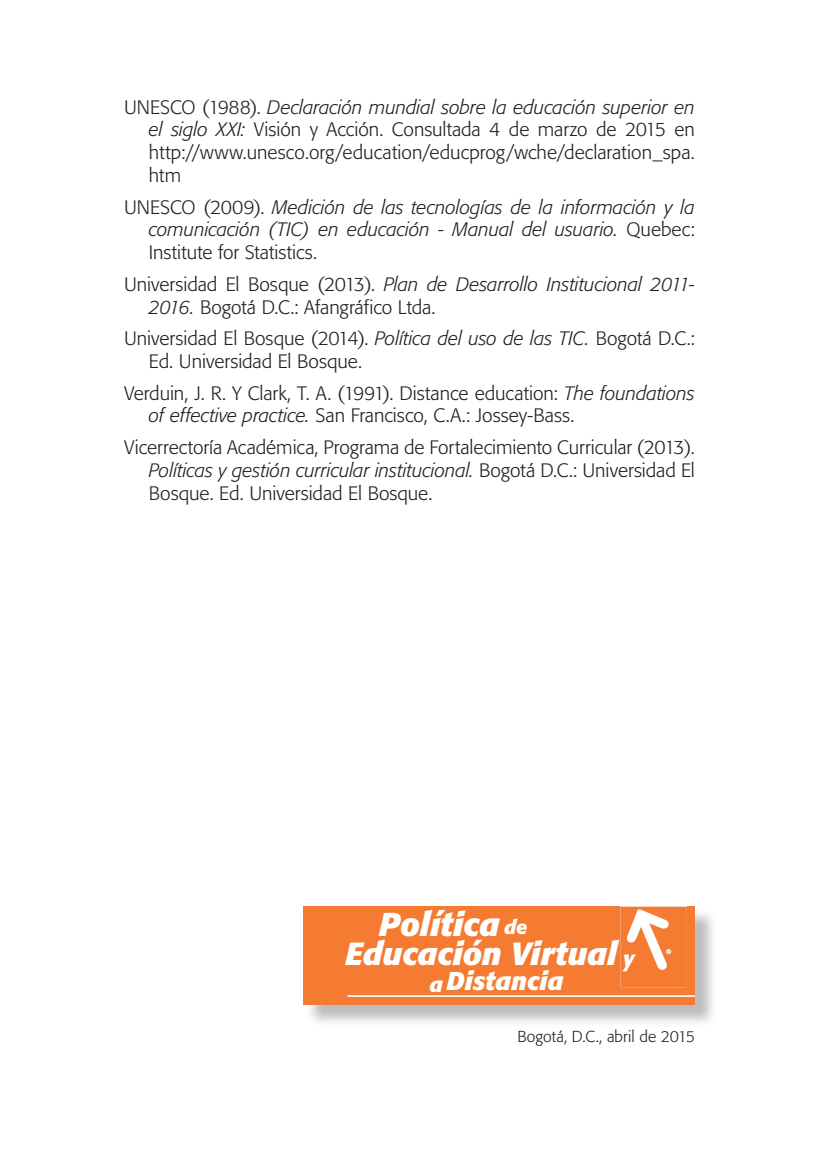
<style>
.page{position:relative;width:819px;height:1166px;background:#fff}
.page>*{position:absolute;margin:0;border:0;box-sizing:border-box;transform-origin:0 0}
.t1{font:italic 700 32.73px "Formata";color:#fff}
.t2{font:italic 700 31.68px "Formata";color:#fff}
.t3{font:italic 700 25.55px "Formata";letter-spacing:.005em;color:#fff}
.t4{font:italic 700 21.35px "Formata";color:#fff}
.t5{font:300 19.25px/22.8px "Formata";color:#231f20}
.t6{font:italic 300 19.25px/22.8px "Formata";letter-spacing:-.005em;color:#231f20;text-align:justify}
.t7{font:300 15.75px "Formata";letter-spacing:.005em;color:#231f20}
.s1{font-style:italic}
.s2{font-style:normal}
.s3{font-size:19.43px}
</style>
<div class="page">
<img style="left:310px;top:909px;width:403px;height:114px">
<div style="left:303px;top:907px;width:391px;height:98px;background:#f47b31"></div>
<img style="left:620px;top:906px;width:66px;height:81px">
<svg style="left:625px;top:909px;width:46px;height:61px"></svg>
<hr style="left:347px;top:995px;width:347px;height:2px;background:#fff">
<p class="t5" style="left:149px;top:96px;width:547px;text-align:justify;text-indent:-25px">UNESCO (1988). <span class="s1">Declaración mundial sobre la educación superior en el siglo XXI:</span> Visión y Acción. Consultada 4 de marzo de 2015 en http://www.unesco.org/education/educprog/wche/declaration_spa. htm</p>
<p class="t6" style="left:149px;top:196px;width:547px;text-indent:-25px"><span class="s2">UNESCO (2009).</span> Medición de las tecnologías de la información y la comunicación (TIC) en educación - Manual del usuario. <span class="s2">Quebec:<br>Institute for Statistics.</span></p>
<p class="t5" style="left:149px;top:273px;width:547px;text-indent:-25px">Universidad El Bosque (2013). <span class="s1">Plan de Desarrollo Institucional 2011-<br>2016.</span> Bogotá D.C.: Afangráfico Ltda.</p>
<p class="t5" style="left:149px;top:327px;width:547px;text-indent:-25px">Universidad El Bosque (2014). <span class="s1">Política del uso de las TIC.</span> Bogotá D.C.:<br>Ed. Universidad El Bosque.</p>
<p class="t5" style="left:149px;top:382px;width:547px;text-indent:-25px">Verduin, J. R. Y Clark, T. A. (1991). Distance education: <span class="s1">The foundations of effective practice.</span> San Francisco, C.A.: Jossey-Bass.</p>
<p class="t5" style="left:149px;top:436px;width:547px;text-align:justify;text-indent:-25px">Vicerrectoría Académica, Programa de Fortalecimiento Curricular (2013).<br><span class="s1">Políticas y gestión curricular institucional.</span> Bogotá D.C.: Universidad El Bosque. Ed. Universidad El Bosque.</p>
<h1 class="t1" style="left:379px;top:904px;width:150px">Política <span class="s3">de</span></h1>
<h2 class="t2" style="left:345px;top:934px;width:273px">Educación Virtual</h2>
<h3 class="t3" style="left:446px;top:965px;width:118px">Distancia</h3>
<p class="t4" style="left:623px;top:945px;width:13px">y</p>
<p class="t4" style="left:429px;top:971px;width:15px">a</p>
<p class="t7" style="left:517px;top:1027px;width:179px">Bogotá, D.C., abril de 2015</p>
</div>
